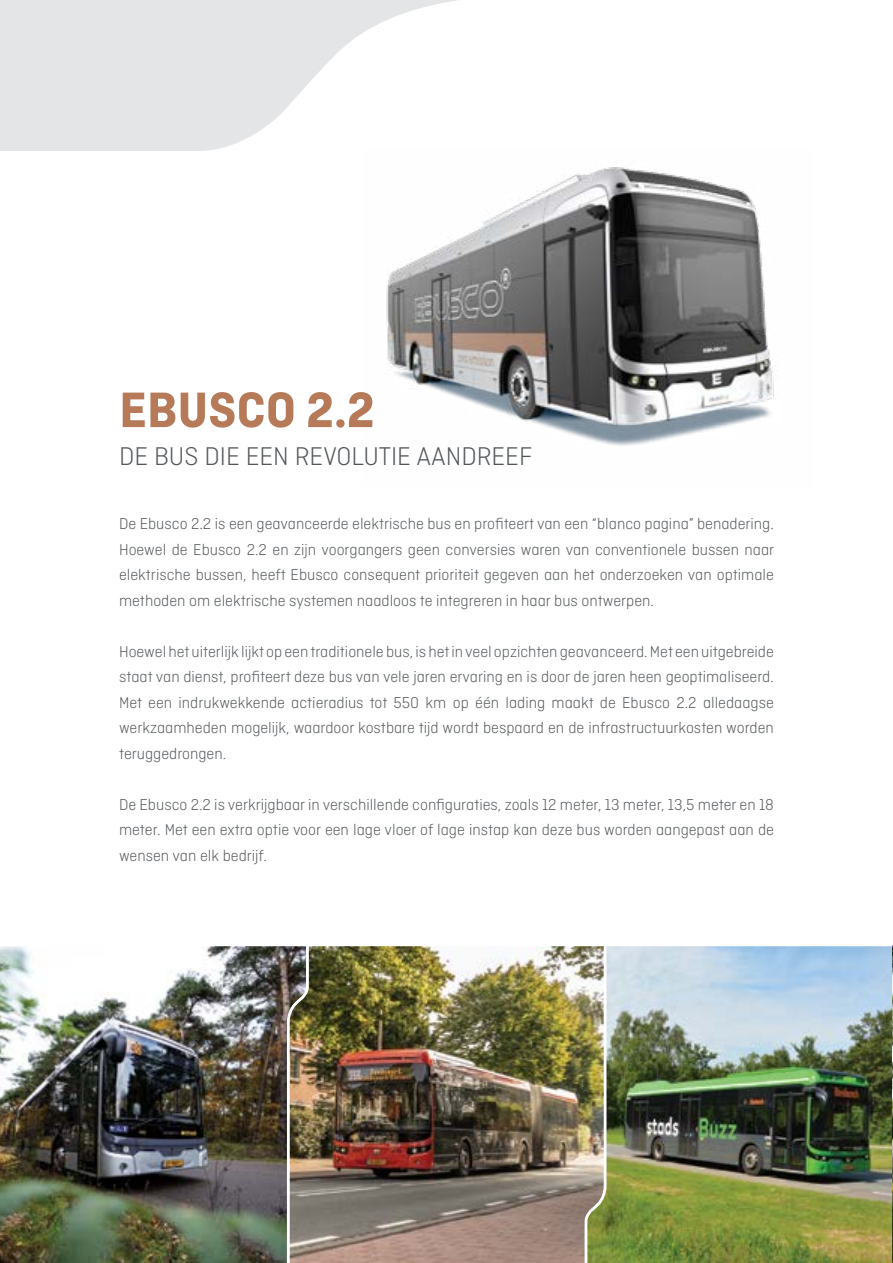
<style>
.page{position:relative;width:893px;height:1263px;background:#fff}
.page>*{position:absolute;margin:0;border:0;box-sizing:border-box;transform-origin:0 0}
.t1{font:700 52.5px "Ciutadella";color:#b67a59}
.t2{font:300 27px "Ciutadella";color:#53575a}
.t3{font:300 16.5px/25.5px "Ciutadella";color:#53575a;text-align:justify}
</style>
<div class="page">
<img style="left:386px;top:167px;width:390px;height:279px">
<svg style="left:0;top:0;width:458px;height:151px;fill:#e4e5e6"></svg>
<img style="left:306px;top:946px;width:281px;height:317px">
<img style="left:0;top:946px;width:306px;height:317px">
<img style="left:587px;top:946px;width:306px;height:317px">
<h1 class="t1" style="left:119px;top:379px;width:257px">EBUSCO 2.2</h1>
<h2 class="t2" style="left:119px;top:442px;width:415px">DE BUS DIE EEN REVOLUTIE AANDREEF</h2>
<p class="t3" style="left:119px;top:511px;width:657px">De Ebusco 2.2 is een geavanceerde elektrische bus en profiteert van een “blanco pagina” benadering.<br>Hoewel de Ebusco 2.2 en zijn voorgangers geen conversies waren van conventionele bussen naar elektrische bussen, heeft Ebusco consequent prioriteit gegeven aan het onderzoeken van optimale methoden om elektrische systemen naadloos te integreren in haar bus ontwerpen.</p>
<p class="t3" style="left:119px;top:639px;width:656px">Hoewel het uiterlijk lijkt op een traditionele bus, is het in veel opzichten geavanceerd. Met een uitgebreide staat van dienst, profiteert deze bus van vele jaren ervaring en is door de jaren heen geoptimaliseerd.<br>Met een indrukwekkende actieradius tot 550 km op één lading maakt de Ebusco 2.2 alledaagse werkzaamheden mogelijk, waardoor kostbare tijd wordt bespaard en de infrastructuurkosten worden teruggedrongen.</p>
<p class="t3" style="left:119px;top:792px;width:656px">De Ebusco 2.2 is verkrijgbaar in verschillende configuraties, zoals 12 meter, 13 meter, 13,5 meter en 18 meter. Met een extra optie voor een lage vloer of lage instap kan deze bus worden aangepast aan de wensen van elk bedrijf.</p>
</div>
